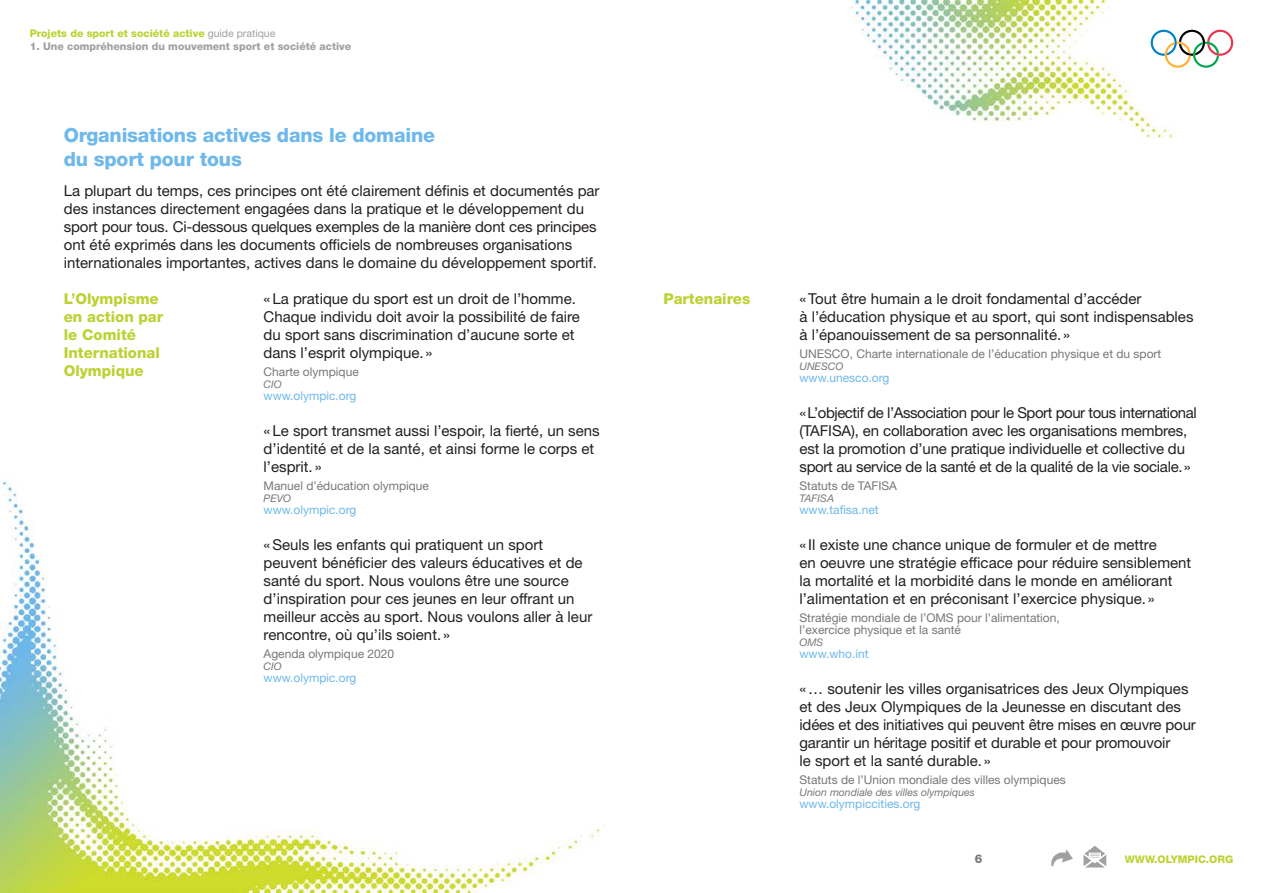
<style>
.page{position:relative;width:1263px;height:893px;background:#fff}
.page>*{position:absolute;margin:0;border:0;box-sizing:border-box;transform-origin:0 0}
.t1{font:800 19.5px/24px "Helvetica Neue LT Std";letter-spacing:-.01em;color:#6eb8eb}
.t2{font:15px/18px "Helvetica Neue LT Std";color:#231f20}
.t3{font:15px/18px "Helvetica Neue LT Std";letter-spacing:-.02em;color:#231f20}
.t4{font:800 15px/18px "Helvetica Neue LT Std";color:#bcd232}
.t5{font:12px/12px "Helvetica Neue LT Std";color:#777776}
.t6{font:12px "Helvetica Neue LT Std";color:#6eb8eb}
.t7{font:800 12px "Helvetica Neue LT Std";color:#777776}
.t8{font:800 10.5px "Helvetica Neue LT Std";color:#bcd232}
.t9{font:italic 10.5px "Helvetica Neue LT Std";color:#777776}
.t10{font:800 10.5px "Helvetica Neue LT Std";color:#a0a09f}
.s1{font-weight:400;color:#a0a09f}
</style>
<div class="page">
<img style="left:0;top:0;width:1234px;height:893px">
<svg style="left:1151px;top:30px;width:82px;height:38px"></svg>
<svg style="left:1083px;top:846px;width:23px;height:21px"></svg>
<svg style="left:1051px;top:849px;width:22px;height:17px"></svg>
<p class="t8" style="left:30px;top:27px;width:247px">Projets de sport et société active <span class="s1">guide pratique</span></p>
<p class="t10" style="left:30px;top:40px;width:323px">1. Une compréhension du mouvement sport et société active</p>
<h1 class="t1" style="left:64px;top:123px;width:373px">Organisations actives dans le domaine du sport pour tous</h1>
<p class="t2" style="left:64px;top:181px;width:537px">La plupart du temps, ces principes ont été clairement définis et documentés par des instances directement engagées dans la pratique et le développement du sport pour tous. Ci-dessous quelques exemples de la manière dont ces principes ont été exprimés dans les documents officiels de nombreuses organisations internationales importantes, actives dans le domaine du développement sportif.</p>
<p class="t2" style="left:264px;top:289px;width:318px">«La pratique du sport est un droit de l’homme.<br>Chaque individu doit avoir la possibilité de faire du sport sans discrimination d’aucune sorte et dans l’esprit olympique. »</p>
<p class="t5" style="left:264px;top:365px;width:97px">Charte olympique</p>
<p class="t9" style="left:264px;top:378px;width:20px">CIO</p>
<p class="t6" style="left:264px;top:388px;width:94px">www.olympic.org</p>
<p class="t2" style="left:264px;top:421px;width:337px">«Le sport transmet aussi l’espoir, la fierté, un sens d’identité et de la santé, et ainsi forme le corps et l’esprit. »</p>
<p class="t5" style="left:264px;top:479px;width:167px">Manuel d’éducation olympique</p>
<p class="t9" style="left:264px;top:492px;width:29px">PEVO</p>
<p class="t6" style="left:264px;top:502px;width:94px">www.olympic.org</p>
<p class="t2" style="left:264px;top:535px;width:330px">«Seuls les enfants qui pratiquent un sport peuvent bénéficier des valeurs éducatives et de santé du sport. Nous voulons être une source d’inspiration pour ces jeunes en leur offrant un meilleur accès au sport. Nous voulons aller à leur rencontre, où qu’ils soient. »</p>
<p class="t5" style="left:264px;top:647px;width:132px">Agenda olympique 2020</p>
<p class="t9" style="left:264px;top:660px;width:20px">CIO</p>
<p class="t6" style="left:264px;top:670px;width:94px">www.olympic.org</p>
<p class="t4" style="left:64px;top:289px;width:101px">L’Olympisme en action par le Comité<br>International<br>Olympique</p>
<p class="t4" style="left:663px;top:289px;width:88px">Partenaires</p>
<p class="t2" style="left:799px;top:289px;width:396px">«Tout être humain a le droit fondamental d’accéder<br>à l’éducation physique et au sport, qui sont indispensables à l’épanouissement de sa personnalité. »</p>
<p class="t5" style="left:799px;top:347px;width:363px">UNESCO, Charte internationale de l’éducation physique et du sport</p>
<p class="t9" style="left:799px;top:360px;width:45px">UNESCO</p>
<p class="t6" style="left:799px;top:370px;width:91px">www.unesco.org</p>
<p class="t3" style="left:799px;top:403px;width:399px">«L’objectif de l’Association pour le Sport pour tous international (TAFISA), en collaboration avec les organisations membres, est la promotion d’une pratique individuelle et collective du sport au service de la santé et de la qualité de la vie sociale.»</p>
<p class="t5" style="left:799px;top:479px;width:99px">Statuts de TAFISA</p>
<p class="t9" style="left:799px;top:492px;width:36px">TAFISA</p>
<p class="t6" style="left:799px;top:502px;width:81px">www.tafisa.net</p>
<p class="t2" style="left:799px;top:535px;width:393px">« Il existe une chance unique de formuler et de mettre<br>en oeuvre une stratégie efficace pour réduire sensiblement la mortalité et la morbidité dans le monde en améliorant l’alimentation et en préconisant l’exercice physique. »</p>
<p class="t5" style="left:799px;top:611px;width:262px">Stratégie mondiale de l’OMS pour l’alimentation, l’exercice physique et la santé</p>
<p class="t9" style="left:799px;top:636px;width:25px">OMS</p>
<p class="t6" style="left:799px;top:646px;width:71px">www.who.int</p>
<p class="t2" style="left:799px;top:679px;width:398px">«… soutenir les villes organisatrices des Jeux Olympiques et des Jeux Olympiques de la Jeunesse en discutant des idées et des initiatives qui peuvent être mises en œuvre pour garantir un héritage positif et durable et pour promouvoir<br>le sport et la santé durable. »</p>
<p class="t5" style="left:799px;top:773px;width:268px">Statuts de l’Union mondiale des villes olympiques</p>
<p class="t9" style="left:799px;top:786px;width:177px">Union mondiale des villes olympiques</p>
<p class="t6" style="left:799px;top:796px;width:122px">www.olympiccities.org</p>
<p class="t7" style="left:975px;top:852px;width:9px">6</p>
<p class="t8" style="left:1125px;top:853px;width:110px">WWW.OLYMPIC.ORG</p>
</div>
